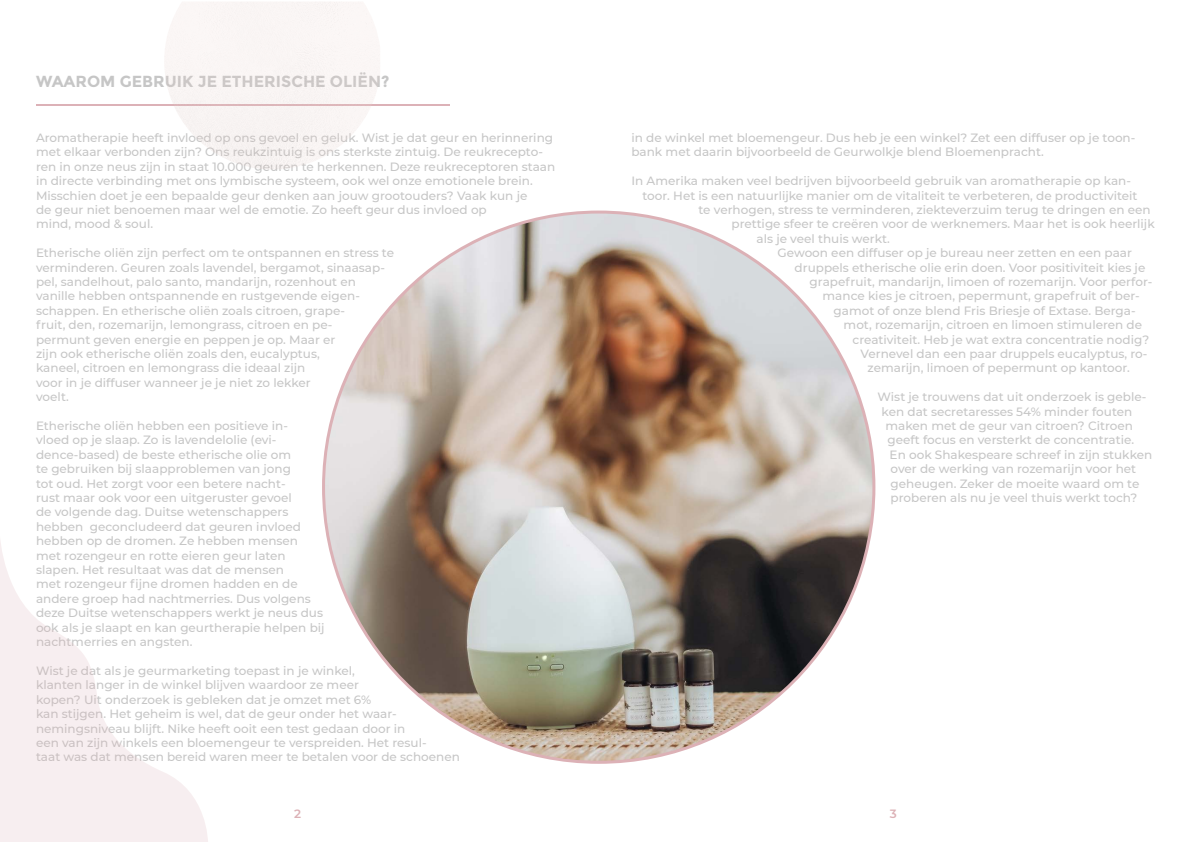
<style>
.page{position:relative;width:1191px;height:842px;background:#fff}
.page>*{position:absolute;margin:0;border:0;box-sizing:border-box;transform-origin:0 0}
.t1{font:700 16px "Montserrat";color:#c6c6c6}
.t2{font:500 12px/14.4px "Montserrat";color:#c6c6c6}
.t3{font:600 12px "Montserrat";color:#dcb1b6}
</style>
<div class="page">
<hr style="left:36px;top:105px;width:414px;height:1px;background:#dcb1b7">
<img style="left:323px;top:212px;width:551px;height:550px;border-radius:275px">
<svg style="left:0;top:541px;width:208px;height:301px"></svg>
<h1 class="t1" style="left:36px;top:72px;width:355px">WAAROM GEBRUIK JE ETHERISCHE OLIËN?</h1>
<p class="t2" style="left:36px;top:130px;width:521px">Aromatherapie heeft invloed op ons gevoel en geluk. Wist je dat geur en herinnering met elkaar verbonden zijn? Ons reukzintuig is ons sterkste zintuig. De reukrecepto&shy;ren in onze neus zijn in staat 10.000 geuren te herkennen. Deze reukreceptoren staan in directe verbinding met ons lymbische systeem, ook wel onze emotionele brein.<br>Misschien doet je een bepaalde geur denken aan jouw grootouders? Vaak kun je<br>de geur niet benoemen maar wel de emotie. Zo heeft geur dus invloed op<br>mind, mood &amp; soul.</p>
<p class="t2" style="left:36px;top:245px;width:359px">Etherische oliën zijn perfect om te ontspannen en stress te verminderen. Geuren zoals lavendel, bergamot, sinaasap&shy;pel, sandelhout, palo santo, mandarijn, rozenhout en vanille hebben ontspannende en rustgevende eigen&shy;schappen. En etherische oliën zoals citroen, grape-<br>fruit, den, rozemarijn, lemongrass, citroen en pe-<br>permunt geven energie en peppen je op. Maar er<br>zijn ook etherische oliën zoals den, eucalyptus,<br>kaneel, citroen en lemongrass die ideaal zijn<br>voor in je diffuser wanneer je je niet zo lekker<br>voelt.</p>
<p class="t2" style="left:36px;top:418px;width:290px">Etherische oliën hebben een positieve in-<br>vloed op je slaap. Zo is lavendelolie (evi&shy;dence-based) de beste etherische olie om<br>te gebruiken bij slaapproblemen van jong<br>tot oud. Het zorgt voor een betere nacht-<br>rust maar ook voor een uitgeruster gevoel<br>de volgende dag. Duitse wetenschappers hebben geconcludeerd dat geuren invloed hebben op de dromen. Ze hebben mensen met rozengeur en rotte eieren geur laten slapen. Het resultaat was dat de mensen<br>met rozengeur fijne dromen hadden en de andere groep had nachtmerries. Dus volgens deze Duitse wetenschappers werkt je neus dus ook als je slaapt en kan geurtherapie helpen bij nachtmerries en angsten.</p>
<p class="t2" style="left:36px;top:663px;width:425px">Wist je dat als je geurmarketing toepast in je winkel,<br>klanten langer in de winkel blijven waardoor ze meer<br>kopen? Uit onderzoek is gebleken dat je omzet met 6%<br>kan stijgen. Het geheim is wel, dat de geur onder het waar&shy;nemingsniveau blijft. Nike heeft ooit een test gedaan door in<br>een van zijn winkels een bloemengeur te verspreiden. Het resul-<br>taat was dat mensen bereid waren meer te betalen voor de schoenen</p>
<p class="t2" style="left:631px;top:130px;width:505px">in de winkel met bloemengeur. Dus heb je een winkel? Zet een diffuser op je toon&shy;bank met daarin bijvoorbeeld de Geurwolkje blend Bloemenpracht.</p>
<p class="t2" style="left:631px;top:173px;width:501px">In Amerika maken veel bedrijven bijvoorbeeld gebruik van aromatherapie op kan-</p>
<p class="t2" style="left:642px;top:188px;width:496px">toor. Het is een natuurlijke manier om de vitaliteit te verbeteren, de productiviteit</p>
<p class="t2" style="left:698px;top:202px;width:453px">te verhogen, stress te verminderen, ziekteverzuim terug te dringen en een</p>
<p class="t2" style="left:731px;top:216px;width:425px">prettige sfeer te creëren voor de werknemers. Maar het is ook heerlijk</p>
<p class="t2" style="left:756px;top:231px;width:135px">als je veel thuis werkt.</p>
<p class="t2" style="left:777px;top:245px;width:356px">Gewoon een diffuser op je bureau neer zetten en een paar</p>
<p class="t2" style="left:794px;top:260px;width:352px">druppels etherische olie erin doen. Voor positiviteit kies je</p>
<p class="t2" style="left:809px;top:274px;width:344px">grapefruit, mandarijn, limoen of rozemarijn. Voor perfor-</p>
<p class="t2" style="left:822px;top:288px;width:319px">mance kies je citroen, pepermunt, grapefruit of ber-</p>
<p class="t2" style="left:833px;top:303px;width:303px">gamot of onze blend Fris Briesje of Extase. Berga-</p>
<p class="t2" style="left:843px;top:317px;width:300px">mot, rozemarijn, citroen en limoen stimuleren de</p>
<p class="t2" style="left:852px;top:332px;width:298px">creativiteit. Heb je wat extra concentratie nodig?</p>
<p class="t2" style="left:860px;top:346px;width:288px">Vernevel dan een paar druppels eucalyptus, ro-</p>
<p class="t2" style="left:867px;top:360px;width:264px">zemarijn, limoen of pepermunt op kantoor.</p>
<p class="t2" style="left:877px;top:389px;width:270px">Wist je trouwens dat uit onderzoek is geble-</p>
<p class="t2" style="left:881px;top:404px;width:252px">ken dat secretaresses 54% minder fouten</p>
<p class="t2" style="left:885px;top:418px;width:249px">maken met de geur van citroen? Citroen</p>
<p class="t2" style="left:887px;top:432px;width:248px">geeft focus en versterkt de concentratie.</p>
<p class="t2" style="left:889px;top:447px;width:264px">En ook Shakespeare schreef in zijn stukken</p>
<p class="t2" style="left:890px;top:461px;width:247px">over de werking van rozemarijn voor het</p>
<p class="t2" style="left:890px;top:476px;width:250px">geheugen. Zeker de moeite waard om te</p>
<p class="t2" style="left:890px;top:490px;width:248px">proberen als nu je veel thuis werkt toch?</p>
<p class="t3" style="left:294px;top:805px;width:8px">2</p>
<p class="t3" style="left:889px;top:805px;width:8px">3</p>
</div>
